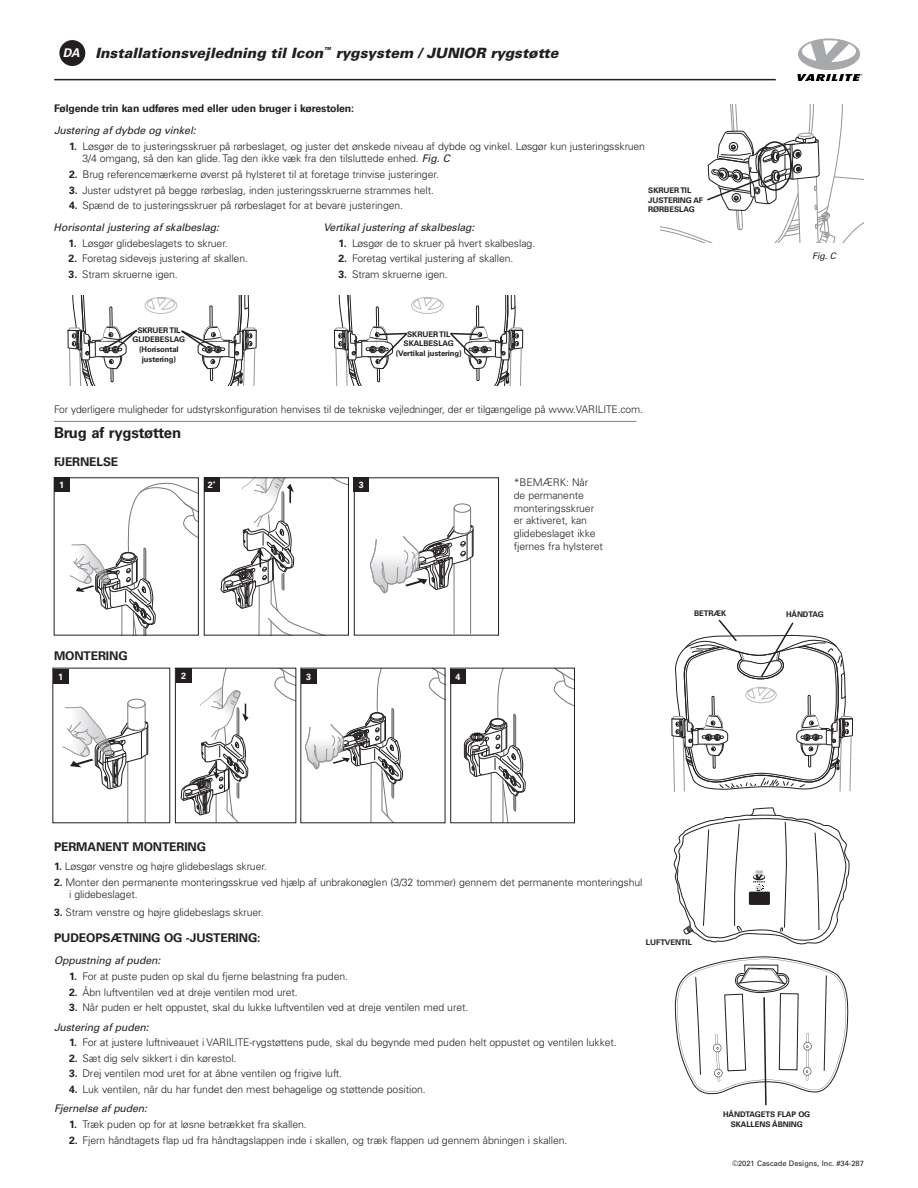
<style>
.page{position:relative;width:918px;height:1188px;background:#fff}
.page>*{position:absolute;margin:0;border:0;box-sizing:border-box;transform-origin:0 0}
.P_Warning_smBody{font:700 15px "Univers LT Std";letter-spacing:-.01em;color:#231f20}
.t1{font:italic 900 14.1px "Univers LT Std";color:#231f20}
.P_Warning_smBody-2{font:700 12px "Univers LT Std";letter-spacing:-.01em;color:#231f20}
.t2{font:italic 700 12px "Univers LT Std";color:#fff}
.P_Warning_smBody-3{font:300 10.5px/12.6px "Univers LT Std";letter-spacing:-.01em;color:#231f20}
.P_Warning_smBody-4{font:italic 10.5px "Univers LT Std";letter-spacing:-.01em;color:#231f20}
.P_Warning_smBody-5{font:700 10.5px "Univers LT Std";letter-spacing:-.01em;color:#231f20}
.t3{font:700 9px "Univers LT Std";color:#fff}
.P_Warning_smBody-6{font:italic 9px "Univers LT Std";color:#231f20}
.P_Warning_smBody-7{font:700 7.8px/9.8px "Univers LT Std";letter-spacing:-.01em;color:#231f20;text-align:center}
.t4{font:7.5px "Univers LT Std";color:#231f20}
.s1{font-weight:700}
.s2{font-weight:400;font-style:italic}
</style>
<div class="page">
<hr style="left:54px;top:79px;width:722px;height:1px;background:#231f20">
<svg style="left:797px;top:38px;width:65px;height:43px"></svg>
<svg style="left:661px;top:104px;width:203px;height:139px"></svg>
<hr style="left:54px;top:421px;width:583px;height:1px;background:#808285">
<svg style="left:70px;top:483px;width:127px;height:150px"></svg>
<svg style="left:220px;top:479px;width:127px;height:154px"></svg>
<div style="left:204px;top:477px;width:145px;height:158px;border:1px solid #231f20"></div>
<hr style="left:470px;top:558px;width:1px;height:76px;background:#76787b">
<hr style="left:454px;top:564px;width:1px;height:70px;background:#76787b">
<div style="left:454px;top:504px;width:17px;height:8px;border:1px solid #76787b;border-radius:50%"></div>
<svg style="left:370px;top:508px;width:104px;height:85px"></svg>
<div style="left:354px;top:477px;width:145px;height:158px;border:1px solid #231f20"></div>
<div style="left:54px;top:477px;width:15px;height:15px;background:#231f20"></div>
<div style="left:204px;top:477px;width:15px;height:15px;background:#231f20"></div>
<div style="left:354px;top:477px;width:15px;height:15px;background:#231f20"></div>
<svg style="left:672px;top:619px;width:181px;height:173px"></svg>
<svg style="left:674px;top:807px;width:175px;height:138px"></svg>
<svg style="left:674px;top:956px;width:175px;height:150px"></svg>
<div style="left:59px;top:40px;width:26px;height:26px;background:#231f20;border-radius:50%"></div>
<svg style="left:68px;top:295px;width:189px;height:91px"></svg>
<svg style="left:334px;top:295px;width:189px;height:91px"></svg>
<hr style="left:128px;top:762px;width:1px;height:61px;background:#76787b">
<hr style="left:145px;top:755px;width:1px;height:68px;background:#76787b">
<div style="left:128px;top:699px;width:17px;height:9px;border:1px solid #76787b;border-radius:50%"></div>
<svg style="left:62px;top:703px;width:87px;height:87px"></svg>
<svg style="left:181px;top:670px;width:113px;height:151px"></svg>
<div style="left:175px;top:668px;width:121px;height:155px;border:1px solid #231f20"></div>
<svg style="left:305px;top:670px;width:138px;height:151px"></svg>
<svg style="left:464px;top:670px;width:109px;height:151px"></svg>
<div style="left:450px;top:668px;width:125px;height:155px;border:1px solid #231f20"></div>
<div style="left:53px;top:669px;width:15px;height:14px;background:#231f20"></div>
<div style="left:176px;top:669px;width:15px;height:14px;background:#231f20"></div>
<div style="left:301px;top:669px;width:15px;height:14px;background:#231f20"></div>
<div style="left:450px;top:669px;width:16px;height:14px;background:#231f20"></div>
<p class="t2" style="left:63px;top:46px;width:18px">DA</p>
<p class="t1" style="left:95px;top:44px;width:465px">Installationsvejledning til Icon<sup>™</sup> rygsystem / JUNIOR rygstøtte</p>
<p class="P_Warning_smBody-5" style="left:54px;top:102px;width:302px">Følgende trin kan udføres med eller uden bruger i kørestolen:</p>
<p class="P_Warning_smBody-4" style="left:54px;top:124px;width:143px">Justering af dybde og vinkel:</p>
<p class="P_Warning_smBody-3" style="left:82px;top:140px;width:564px;text-indent:-14px"><span class="s1">1.</span> Løsgør de to justeringsskruer på rørbeslaget, og juster det ønskede niveau af dybde og vinkel. Løsgør kun justeringsskruen<br>3/4 omgang, så den kan glide. Tag den ikke væk fra den tilsluttede enhed. <span class="s2">Fig. C</span></p>
<p class="P_Warning_smBody-3" style="left:69px;top:168px;width:371px"><span class="s1">2.</span> Brug referencemærkerne øverst på hylsteret til at foretage trinvise justeringer.</p>
<p class="P_Warning_smBody-3" style="left:69px;top:184px;width:367px"><span class="s1">3.</span> Juster udstyret på begge rørbeslag, inden justeringsskruerne strammes helt.</p>
<p class="P_Warning_smBody-3" style="left:69px;top:199px;width:336px"><span class="s1">4.</span> Spænd de to justeringsskruer på rørbeslaget for at bevare justeringen.</p>
<p class="P_Warning_smBody-7" style="left:648px;top:185px;width:56px;text-align:left">SKRUER TIL<br>JUSTERING AF<br>RØRBESLAG</p>
<p class="P_Warning_smBody-4" style="left:54px;top:221px;width:167px">Horisontal justering af skalbeslag:</p>
<p class="P_Warning_smBody-3" style="left:69px;top:237px;width:161px"><span class="s1">1.</span> Løsgør glidebeslagets to skruer.</p>
<p class="P_Warning_smBody-3" style="left:69px;top:252px;width:181px"><span class="s1">2.</span> Foretag sidevejs justering af skallen.</p>
<p class="P_Warning_smBody-3" style="left:69px;top:268px;width:111px"><span class="s1">3.</span> Stram skruerne igen.</p>
<p class="P_Warning_smBody-4" style="left:324px;top:221px;width:152px">Vertikal justering af skalbeslag:</p>
<p class="P_Warning_smBody-3" style="left:339px;top:237px;width:198px"><span class="s1">1.</span> Løsgør de to skruer på hvert skalbeslag.</p>
<p class="P_Warning_smBody-3" style="left:339px;top:252px;width:176px"><span class="s1">2.</span> Foretag vertikal justering af skallen.</p>
<p class="P_Warning_smBody-3" style="left:339px;top:268px;width:111px"><span class="s1">3.</span> Stram skruerne igen.</p>
<p class="P_Warning_smBody-7" style="left:132px;top:325px;width:54px">SKRUER TIL<br>GLIDEBESLAG (Horisontal justering)</p>
<p class="P_Warning_smBody-7" style="left:396px;top:329px;width:68px">SKRUER TIL<br>SKALBESLAG (Vertikal justering)</p>
<p class="P_Warning_smBody-3" style="left:54px;top:403px;width:591px">For yderligere muligheder for udstyrskonfiguration henvises til de tekniske vejledninger, der er tilgængelige på www.VARILITE.com.</p>
<p class="P_Warning_smBody" style="left:54px;top:424px;width:129px">Brug af rygstøtten</p>
<p class="P_Warning_smBody-2" style="left:54px;top:454px;width:66px">FJERNELSE</p>
<p class="t3" style="left:59px;top:479px;width:7px">1</p>
<p class="t3" style="left:208px;top:479px;width:9px">2<sup>*</sup></p>
<p class="t3" style="left:359px;top:479px;width:7px">3</p>
<p class="P_Warning_smBody-3" style="left:514px;top:476px;width:91px">*BEMÆRK: Når<br>de permanente monteringsskruer er aktiveret, kan glidebeslaget ikke fjernes fra hylsteret</p>
<p class="P_Warning_smBody-6" style="left:812px;top:250px;width:25px">Fig. C</p>
<p class="P_Warning_smBody-2" style="left:54px;top:649px;width:75px">MONTERING</p>
<p class="t3" style="left:58px;top:671px;width:7px">1</p>
<p class="t3" style="left:181px;top:671px;width:7px">2</p>
<p class="t3" style="left:306px;top:671px;width:7px">3</p>
<p class="t3" style="left:456px;top:671px;width:7px">4</p>
<p class="P_Warning_smBody-7" style="left:694px;top:608px;width:34px">BETRÆK</p>
<p class="P_Warning_smBody-7" style="left:786px;top:610px;width:39px">HÅNDTAG</p>
<p class="P_Warning_smBody-2" style="left:54px;top:840px;width:154px">PERMANENT MONTERING</p>
<p class="P_Warning_smBody-3" style="left:54px;top:860px;width:214px"><span class="s1">1.</span> Løsgør venstre og højre glidebeslags skruer.</p>
<p class="P_Warning_smBody-3" style="left:69px;top:876px;width:575px;text-indent:-15px"><span class="s1">2.</span> Monter den permanente monteringsskrue ved hjælp af unbrakonøglen (3/32 tommer) gennem det permanente monteringshul i glidebeslaget.</p>
<p class="P_Warning_smBody-3" style="left:54px;top:906px;width:211px"><span class="s1">3.</span> Stram venstre og højre glidebeslags skruer.</p>
<p class="P_Warning_smBody-2" style="left:54px;top:931px;width:208px">PUDEOPSÆTNING OG -JUSTERING:</p>
<p class="P_Warning_smBody-4" style="left:54px;top:954px;width:108px">Oppustning af puden:</p>
<p class="P_Warning_smBody-3" style="left:69px;top:970px;width:281px"><span class="s1">1.</span> For at puste puden op skal du fjerne belastning fra puden.</p>
<p class="P_Warning_smBody-3" style="left:69px;top:986px;width:230px"><span class="s1">2.</span> Åbn luftventilen ved at dreje ventilen mod uret.</p>
<p class="P_Warning_smBody-3" style="left:69px;top:1001px;width:401px"><span class="s1">3.</span> Når puden er helt oppustet, skal du lukke luftventilen ved at dreje ventilen med uret.</p>
<p class="P_Warning_smBody-4" style="left:54px;top:1021px;width:96px">Justering af puden:</p>
<p class="P_Warning_smBody-3" style="left:69px;top:1036px;width:549px"><span class="s1">1.</span> For at justere luftniveauet i VARILITE-rygstøttens pude, skal du begynde med puden helt oppustet og ventilen lukket.</p>
<p class="P_Warning_smBody-3" style="left:69px;top:1052px;width:169px"><span class="s1">2.</span> Sæt dig selv sikkert i din kørestol.</p>
<p class="P_Warning_smBody-3" style="left:69px;top:1067px;width:275px"><span class="s1">3.</span> Drej ventilen mod uret for at åbne ventilen og frigive luft.</p>
<p class="P_Warning_smBody-3" style="left:69px;top:1083px;width:358px"><span class="s1">4.</span> Luk ventilen, når du har fundet den mest behagelige og støttende position.</p>
<p class="P_Warning_smBody-4" style="left:54px;top:1102px;width:95px">Fjernelse af puden:</p>
<p class="P_Warning_smBody-3" style="left:69px;top:1118px;width:239px"><span class="s1">1.</span> Træk puden op for at løsne betrækket fra skallen.</p>
<p class="P_Warning_smBody-3" style="left:69px;top:1134px;width:500px"><span class="s1">2.</span> Fjern håndtagets flap ud fra håndtagslappen inde i skallen, og træk flappen ud gennem åbningen i skallen.</p>
<p class="P_Warning_smBody-7" style="left:646px;top:938px;width:48px">LUFTVENTIL</p>
<p class="P_Warning_smBody-7" style="left:723px;top:1110px;width:89px">HÅNDTAGETS FLAP OG<br>SKALLENS ÅBNING</p>
<p class="t4" style="left:732px;top:1159px;width:133px">©2021 Cascade Designs, Inc. #34-287</p>
</div>
